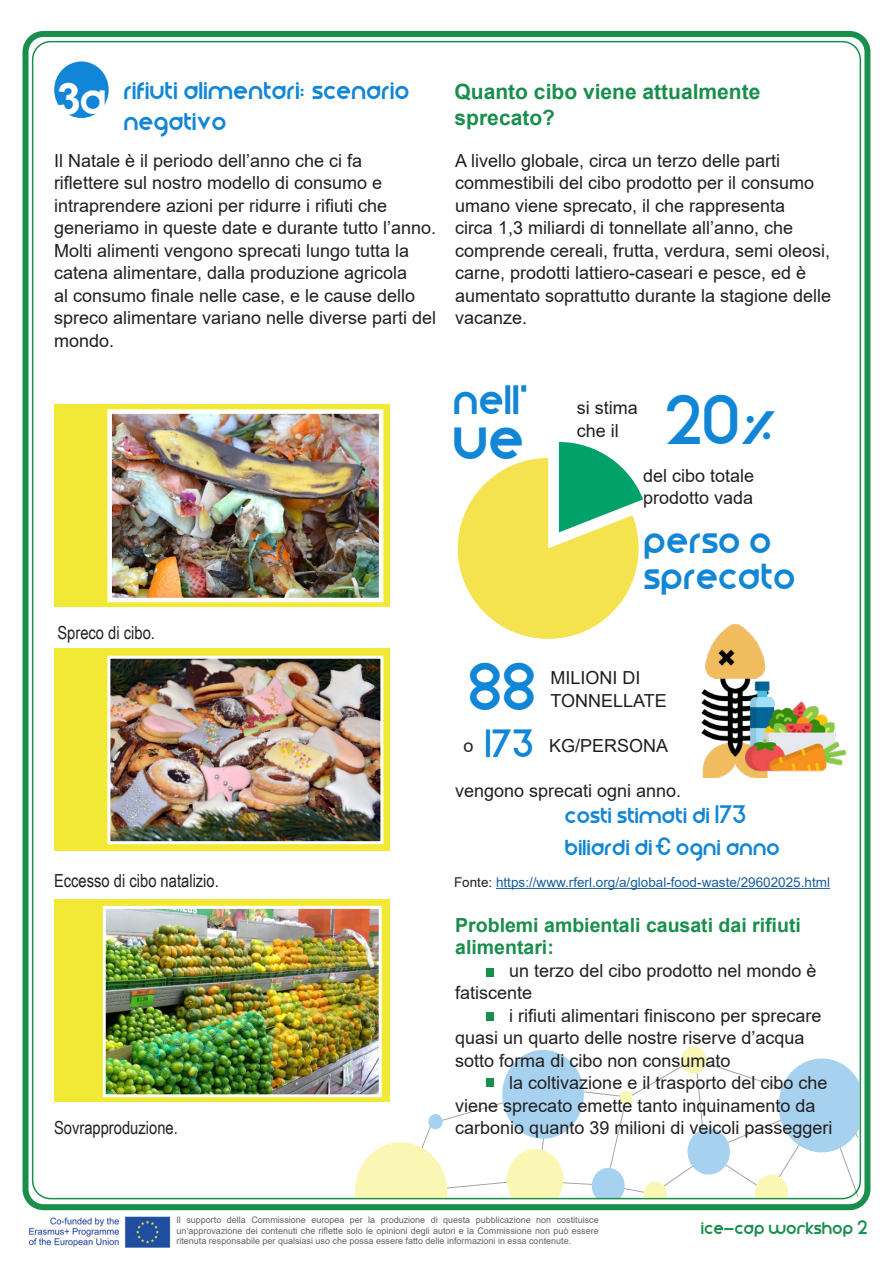
<style>
.page{position:relative;width:893px;height:1263px;background:#fff}
.page>*{position:absolute;margin:0;border:0;box-sizing:border-box;transform-origin:0 0}
.t1{font:700 43.5px "Arial";color:#fff}
.t2{font:37.5px "Smooth Circulars";color:#1286d6}
.t3{font:36px "Smooth Circulars";color:#1286d6}
.t4{font:25.5px "Smooth Circulars";color:#1286d6}
.t5{font:22.5px "Smooth Circulars";color:#1286d6}
.t6{font:700 21px/25.2px "Arial";color:#198e4d}
.t7{font:21px "Smooth Circulars";color:#1286d6}
.Texto_gral{font:700 19.5px/22.5px "Arial";color:#198e4d}
.Texto_gral-2{font:18px/22.5px "Arial";color:#231f20}
.Texto_gral-3{font:18px "Arial Narrow";color:#231f20}
.t8{font:15px/31.5px "Smooth Circulars";color:#1286d6}
.t9{font:13.5px "Arial";color:#175d9e}
.t10{font:13.5px "Smooth Circulars";color:#1286d6}
.t11{font:10.5px "Smooth Circulars";color:#198e4d}
.t12{font:9px/10.8px "Arial";color:#616164;text-align:justify}
.s1{font-family:"Smooth Circulars";font-weight:400;font-size:27px}
.s2{color:#231f20}
</style>
<div class="page">
<img style="left:28px;top:1210px;width:148px;height:38px">
<div style="left:23px;top:31px;width:847px;height:1179px;border:6px solid #198e4d;border-radius:18px"></div>
<div style="left:54px;top:404px;width:336px;height:203px;background:#f2e936"></div>
<div style="left:54px;top:648px;width:335px;height:203px;background:#f2e936"></div>
<div style="left:54px;top:899px;width:335px;height:203px;background:#f2e936"></div>
<div style="left:54px;top:61px;width:55px;height:57px;background:#1286d6;border-radius:50%"></div>
<div style="left:502px;top:1050px;width:82px;height:89px;background:#a7d2ef;border-radius:50%"></div>
<svg style="left:681px;top:1046px;width:25px;height:28px"></svg>
<svg style="left:355px;top:1058px;width:503px;height:140px"></svg>
<div style="left:620px;top:1091px;width:12px;height:13px;background:#faf6b4;border-radius:50%"></div>
<svg style="left:428px;top:1114px;width:15px;height:15px"></svg>
<img style="left:112px;top:414px;width:266px;height:183px">
<div style="left:107px;top:409px;width:276px;height:193px;border:4px solid #fff"></div>
<img style="left:111px;top:660px;width:268px;height:180px">
<div style="left:107px;top:656px;width:276px;height:188px;border:3px solid #fff"></div>
<svg style="left:458px;top:442px;width:185px;height:197px"></svg>
<div style="left:486px;top:969px;width:8px;height:8px;background:#198e4d"></div>
<div style="left:486px;top:1012px;width:8px;height:9px;background:#198e4d"></div>
<img style="left:107px;top:910px;width:271px;height:183px">
<div style="left:103px;top:906px;width:279px;height:191px;border:3px solid #fff"></div>
<img style="left:701px;top:625px;width:67px;height:153px">
<img style="left:745px;top:676px;width:100px;height:100px">
<div style="left:486px;top:1078px;width:8px;height:9px;background:#198e4d"></div>
<hr style="left:496px;top:888px;width:334px;height:1px;background:#175d9e">
<p class="t1" style="left:57px;top:68px;width:53px">3<span class="s1">a</span></p>
<p class="t8" style="left:124px;top:78px;width:288px">rifiuti alimentari: scenario negativo</p>
<p class="Texto_gral-2" style="left:54px;top:149px;width:384px">Il Natale è il periodo dell’anno che ci fa<br>riflettere sul nostro modello di consumo e intraprendere azioni per ridurre i rifiuti che generiamo in queste date e durante tutto l’anno.<br>Molti alimenti vengono sprecati lungo tutta la catena alimentare, dalla produzione agricola<br>al consumo finale nelle case, e le cause dello spreco alimentare variano nelle diverse parti del mondo.</p>
<p class="Texto_gral-3" style="left:57px;top:619px;width:99px">Spreco di cibo.</p>
<p class="Texto_gral-3" style="left:54px;top:867px;width:166px">Eccesso di cibo natalizio.</p>
<p class="Texto_gral-3" style="left:54px;top:1114px;width:125px">Sovrapproduzione.</p>
<p class="t6" style="left:455px;top:80px;width:307px">Quanto cibo viene attualmente sprecato?</p>
<p class="Texto_gral-2" style="left:455px;top:149px;width:378px">A livello globale, circa un terzo delle parti commestibili del cibo prodotto per il consumo umano viene sprecato, il che rappresenta<br>circa 1,3 miliardi di tonnellate all’anno, che comprende cereali, frutta, verdura, semi oleosi, carne, prodotti lattiero-caseari e pesce, ed è aumentato soprattutto durante la stagione delle vacanze.</p>
<p class="t4" style="left:455px;top:390px;width:76px">nell’</p>
<p class="t3" style="left:455px;top:425px;width:73px">ue</p>
<p class="t2" style="left:667px;top:409px;width:114px">20%</p>
<p class="Texto_gral-2" style="left:643px;top:464px;width:113px">del cibo totale</p>
<p class="Texto_gral-2" style="left:643px;top:486px;width:112px">prodotto vada</p>
<p class="t5" style="left:645px;top:532px;width:129px">perso o</p>
<p class="t5" style="left:645px;top:568px;width:153px">sprecato</p>
<p class="Texto_gral-2" style="left:577px;top:396px;width:63px">si stima</p>
<p class="Texto_gral-2" style="left:577px;top:419px;width:44px">che il</p>
<p class="t3" style="left:470px;top:677px;width:69px">88</p>
<p class="Texto_gral-2" style="left:550px;top:666px;width:92px">MILIONI DI</p>
<p class="Texto_gral-2" style="left:550px;top:689px;width:118px">TONNELLATE</p>
<p class="t7" style="left:486px;top:737px;width:50px">173</p>
<p class="Texto_gral-2" style="left:549px;top:734px;width:121px">KG/PERSONA</p>
<p class="Texto_gral-2" style="left:455px;top:779px;width:228px">vengono sprecati ogni anno.</p>
<p class="t10" style="left:566px;top:811px;width:183px">costi stimati di 173</p>
<p class="t10" style="left:566px;top:842px;width:217px">biliardi di € ogni anno</p>
<p class="Texto_gral-2" style="left:463px;top:734px;width:12px">o</p>
<p class="t9" style="left:454px;top:873px;width:377px"><span class="s2">Fonte:</span> https://www.rferl.org/a/global-food-waste/29602025.html</p>
<p class="Texto_gral" style="left:455px;top:914px;width:347px">Problemi ambientali causati dai rifiuti alimentari:</p>
<p class="Texto_gral-2" style="left:455px;top:959px;width:363px;text-indent:54px">un terzo del cibo prodotto nel mondo è fatiscente</p>
<p class="Texto_gral-2" style="left:455px;top:1004px;width:368px;text-indent:54px">i rifiuti alimentari finiscono per sprecare quasi un quarto delle nostre riserve d’acqua sotto forma di cibo non consumato</p>
<p class="Texto_gral-2" style="left:455px;top:1071px;width:379px;text-indent:54px">la coltivazione e il trasporto del cibo che viene sprecato emette tanto inquinamento da carbonio quanto 39 milioni di veicoli passeggeri</p>
<p class="t12" style="left:176px;top:1214px;width:424px">Il supporto della Commissione europea per la produzione di questa pubblicazione non costituisce un’approvazione dei contenuti che riflette solo le opinioni degli autori e la Commissione non può essere ritenuta responsabile per qualsiasi uso che possa essere fatto delle informazioni in essa contenute.</p>
<p class="t11" style="left:702px;top:1224px;width:168px">ice-cap WORKSHOP 2</p>
</div>
